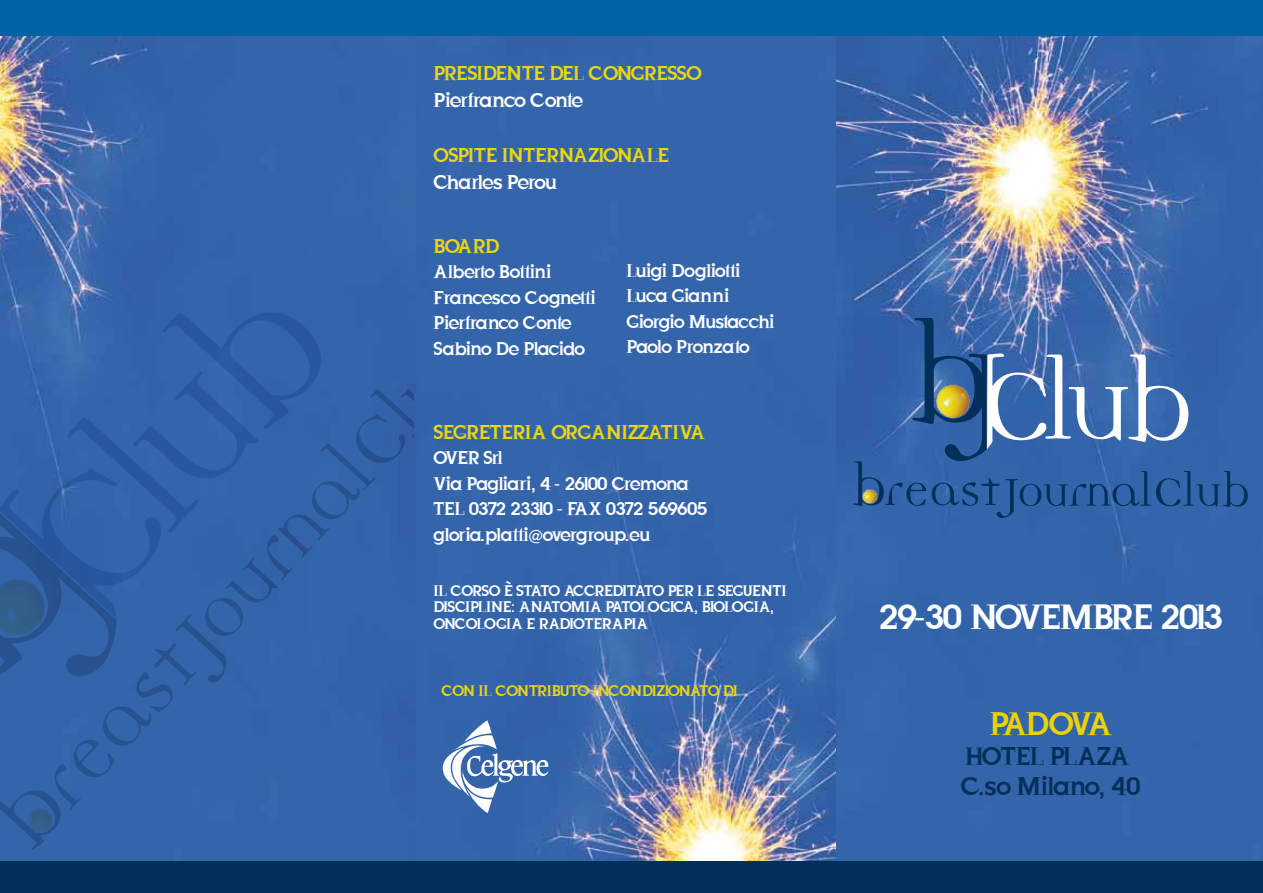
<style>
.page{position:relative;width:1263px;height:893px;background:#fff}
.page>*{position:absolute;margin:0;border:0;box-sizing:border-box;transform-origin:0 0}
.t1{font:34.2px "Just Old Fashion";letter-spacing:-.05em;color:#fff}
.t2{font:31.8px "Just Old Fashion";letter-spacing:-.135em;color:#ebd203}
.t3{font:25.05px/30.2px "Just Old Fashion";letter-spacing:-.015em;color:#03305a}
.t4{font:19.5px "Just Old Fashion";letter-spacing:-.015em;color:#ead611}
.t5{font:19.5px "Just Old Fashion";letter-spacing:-.05em;color:#fff}
.t6{font:18px/25.5px "Just Old Fashion";letter-spacing:-.05em;color:#fff}
.t7{font:15px/16.5px "Just Old Fashion";letter-spacing:-.05em;color:#fff}
.t8{font:15px "Just Old Fashion";letter-spacing:-.05em;color:#ead611}
</style>
<div class="page">
<img style="left:416px;top:36px;width:419px;height:825px">
<img style="left:835px;top:36px;width:427px;height:825px">
<img style="left:0;top:36px;width:416px;height:825px">
<svg style="left:442px;top:720px;width:106px;height:93px"></svg>
<svg style="left:852px;top:318px;width:395px;height:200px;background:#3d6aa9"></svg>
<img style="left:933px;top:382px;width:39px;height:39px">
<img style="left:861px;top:488px;width:16px;height:16px">
<svg style="left:0;top:306px;width:413px;height:544px;background:#3263a8"></svg>
<img style="left:0;top:560px;width:64px;height:93px">
<img style="left:22px;top:800px;width:39px;height:39px">
<div style="left:0;top:861px;width:1262px;height:32px;background:#03305a"></div>
<div style="left:0;top:0;width:1262px;height:36px;background:#0062a7"></div>
<p class="t4" style="left:433px;top:60px;width:269px">PRESIDENTE DEL CONGRESSO</p>
<p class="t5" style="left:433px;top:87px;width:151px">Pierfranco Conte</p>
<p class="t4" style="left:433px;top:142px;width:237px">OSPITE INTERNAZIONALE</p>
<p class="t5" style="left:433px;top:169px;width:125px">Charles Perou</p>
<p class="t4" style="left:433px;top:233px;width:68px">BOARD</p>
<p class="t6" style="left:433px;top:259px;width:164px">Alberto Bottini<br>Francesco Cognetti<br>Pierfranco Conte<br>Sabino De Placido</p>
<p class="t6" style="left:626px;top:258px;width:149px">Luigi Dogliotti<br>Luca Gianni<br>Giorgio Mustacchi<br>Paolo Pronzato</p>
<p class="t4" style="left:433px;top:419px;width:273px">SEGRETERIA ORGANIZZATIVA</p>
<p class="t6" style="left:433px;top:445px;width:275px">OVER Srl<br>Via Pagliari, 4 - 26100 Cremona<br>TEL 0372 23310 - FAX 0372 569605 gloria.platti@overgroup.eu</p>
<p class="t7" style="left:433px;top:582px;width:354px">IL CORSO È STATO ACCREDITATO PER LE SEGUENTI<br>DISCIPLINE: ANATOMIA PATOLOGICA, BIOLOGIA,<br>ONCOLOGIA E RADIOTERAPIA</p>
<p class="t8" style="left:441px;top:680px;width:298px">CON IL CONTRIBUTO INCONDIZIONATO DI</p>
<h1 class="t1" style="left:878px;top:594px;width:345px">29-30 NOVEMBRE 2013</h1>
<h2 class="t2" style="left:989px;top:703px;width:123px">PADOVA</h2>
<h3 class="t3" style="left:960px;top:741px;width:181px">HOTEL PLAZA<br>C.so Milano, 40</h3>
</div>
